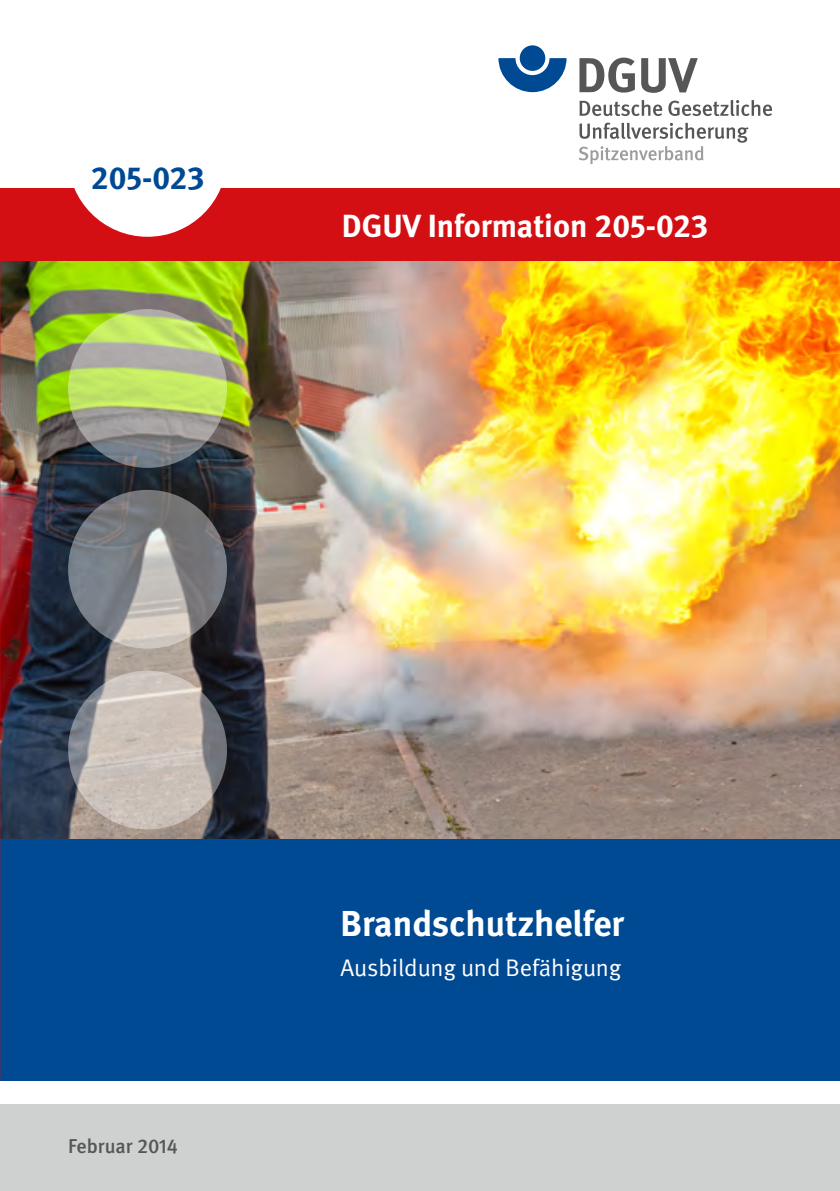
<style>
.page{position:relative;width:840px;height:1191px;background:#fff}
.page>*{position:absolute;margin:0;border:0;box-sizing:border-box;transform-origin:0 0}
.t1{font:700 36px "DGUV Meta";color:#fff}
.t2{font:700 32px "DGUV Meta";color:#fff}
.t3{font:700 32px "DGUV Meta";color:#004993}
.t4{font:24px "DGUV Meta";color:#fff}
.t5{font:500 20px "DGUV Meta";color:#565656}
</style>
<div class="page">
<img style="left:0;top:261px;width:839px;height:578px">
<div style="left:0;top:839px;width:839px;height:241px;background:#004993"></div>
<div style="left:0;top:1104px;width:839px;height:87px;background:#cfd0d0"></div>
<svg style="left:68px;top:309px;width:159px;height:159px;background:#aebe81"></svg>
<svg style="left:68px;top:490px;width:159px;height:158px;background:#8e8e90"></svg>
<svg style="left:68px;top:670px;width:159px;height:159px;background:#bfb7b2"></svg>
<div style="left:0;top:189px;width:839px;height:72px;background:#d40f14"></div>
<div style="left:68px;top:78px;width:159px;height:159px;background:#fff;border-radius:50%"></div>
<svg style="left:498px;top:58px;width:68px;height:34px"></svg>
<div style="left:519px;top:45px;width:26px;height:26px;background:#004993;border-radius:50%"></div>
<svg style="left:579px;top:58px;width:55px;height:35px"></svg>
<svg style="left:641px;top:58px;width:56px;height:35px"></svg>
<svg style="left:579px;top:100px;width:82px;height:16px"></svg>
<svg style="left:668px;top:100px;width:103px;height:16px"></svg>
<svg style="left:579px;top:123px;width:169px;height:41px"></svg>
<h2 class="t3" style="left:91px;top:158px;width:115px">205-023</h2>
<h2 class="t2" style="left:342px;top:207px;width:367px">DGUV Information 205-023</h2>
<p class="t5" style="left:68px;top:1134px;width:111px">Februar 2014</p>
<h1 class="t1" style="left:340px;top:902px;width:285px">Brandschutzhelfer</h1>
<p class="t4" style="left:340px;top:953px;width:282px">Ausbildung und Befähigung</p>
</div>
